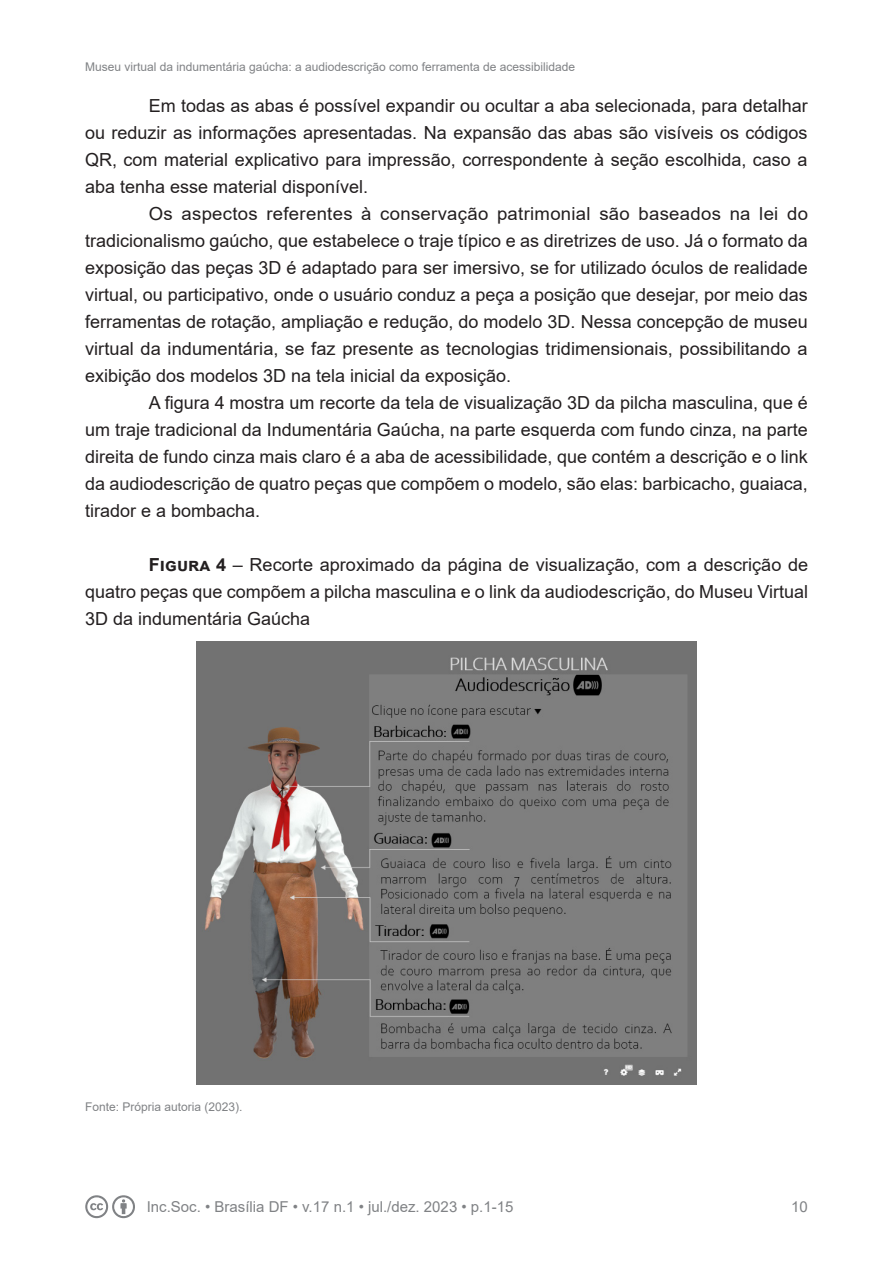
<style>
.page{position:relative;width:893px;height:1263px;background:#fff}
.page>*{position:absolute;margin:0;border:0;box-sizing:border-box;transform-origin:0 0}
._2_2_Texto{font:18px/27px "Arial";color:#231f20;text-align:justify}
.t1{font:15px "Arial";color:#808285}
._2_5_Legenda_Imagem{font:12px "Arial";color:#808285}
.s1{font-weight:700}
</style>
<div class="page">
<img style="left:196px;top:641px;width:501px;height:443px">
<svg style="left:85px;top:1195px;width:50px;height:23px"></svg>
<p class="_2_5_Legenda_Imagem" style="left:85px;top:59px;width:492px">Museu virtual da indumentária gaúcha: a audiodescrição como ferramenta de acessibilidade</p>
<p class="_2_2_Texto" style="left:85px;top:92px;width:724px;text-indent:64px">Em todas as abas é possível expandir ou ocultar a aba selecionada, para detalhar ou reduzir as informações apresentadas. Na expansão das abas são visíveis os códigos QR, com material explicativo para impressão, correspondente à seção escolhida, caso a aba tenha esse material disponível.</p>
<p class="_2_2_Texto" style="left:85px;top:200px;width:724px;text-indent:64px">Os aspectos referentes à conservação patrimonial são baseados na lei do tradicionalismo gaúcho, que estabelece o traje típico e as diretrizes de uso. Já o formato da exposição das peças 3D é adaptado para ser imersivo, se for utilizado óculos de realidade virtual, ou participativo, onde o usuário conduz a peça a posição que desejar, por meio das ferramentas de rotação, ampliação e redução, do modelo 3D. Nessa concepção de museu virtual da indumentária, se faz presente as tecnologias tridimensionais, possibilitando a exibição dos modelos 3D na tela inicial da exposição.</p>
<p class="_2_2_Texto" style="left:85px;top:389px;width:724px;text-indent:64px">A figura 4 mostra um recorte da tela de visualização 3D da pilcha masculina, que é um traje tradicional da Indumentária Gaúcha, na parte esquerda com fundo cinza, na parte direita de fundo cinza mais claro é a aba de acessibilidade, que contém a descrição e o link da audiodescrição de quatro peças que compõem o modelo, são elas: barbicacho, guaiaca, tirador e a bombacha.</p>
<p class="_2_2_Texto" style="left:85px;top:551px;width:725px;text-indent:64px"><span class="s1">Figura 4</span> – Recorte aproximado da página de visualização, com a descrição de quatro peças que compõem a pilcha masculina e o link da audiodescrição, do Museu Virtual 3D da indumentária Gaúcha</p>
<p class="_2_5_Legenda_Imagem" style="left:85px;top:1099px;width:159px">Fonte: Própria autoria (2023).</p>
<p class="t1" style="left:147px;top:1197px;width:368px">Inc.Soc. • Brasília DF • v.17 n.1 • jul./dez. 2023 • p.1-15</p>
<p class="t1" style="left:791px;top:1197px;width:18px">10</p>
</div>
